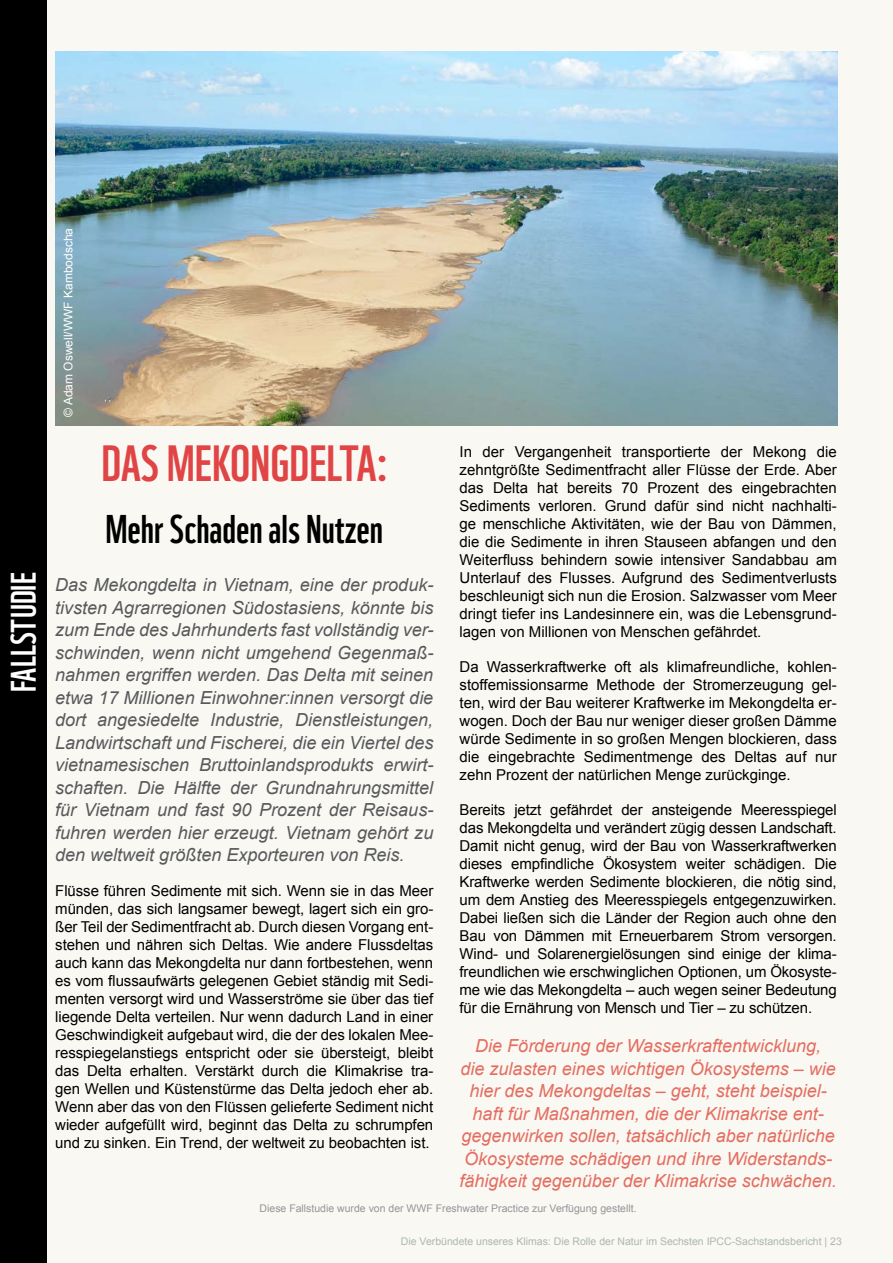
<style>
.page{position:relative;width:893px;height:1263px;background:#f9f8f3}
.page>*{position:absolute;margin:0;border:0;box-sizing:border-box;transform-origin:0 0}
.Section_title_-_mid{font:49.5px "WWF";color:#e04445}
.Section_title_-_mid-2{font:39px "WWF";color:#000}
.Body{font:34.5px "WWF";color:#fff}
.Standfirst{font:italic 18px/22.5px "Arial";color:#58595b;text-align:justify}
.Standfirst-2{font:italic 18px/22.5px "Arial";color:#e56d60;text-align:center}
.Body-2{font:15px/18px "Arial";letter-spacing:-.005em;color:#000;text-align:justify}
.image_attribution{font:12px "Arial";color:#fff}
.t1{font:10.5px "Arial";color:#acb9ab}
.footnotes{font:10.5px "Arial";color:#939598}
</style>
<div class="page">
<img style="left:55px;top:51px;width:783px;height:374px">
<div style="left:0;top:0;width:47px;height:1263px;background:#000"></div>
<p class="Body" style="left:0;top:692px;width:121px;rotate:-90deg">FALLSTUDIE</p>
<p class="image_attribution" style="left:60px;top:417px;width:190px;rotate:-90deg">© Adam Oswell/WWF Kambodscha</p>
<p class="Section_title_-_mid" style="left:101px;top:430px;width:287px">DAS MEKONGDELTA:</p>
<p class="Section_title_-_mid-2" style="left:105px;top:503px;width:279px">Mehr Schaden als Nutzen</p>
<p class="Standfirst" style="left:55px;top:574px;width:380px">Das Mekongdelta in Vietnam, eine der produk&shy;tivsten Agrarregionen Südostasiens, könnte bis zum Ende des Jahrhunderts fast vollständig ver&shy;schwinden, wenn nicht umgehend Gegenmaß&shy;nahmen ergriffen werden. Das Delta mit seinen etwa 17 Millionen Einwohner:innen versorgt die dort angesiedelte Industrie, Dienstleistungen, Landwirtschaft und Fischerei, die ein Viertel des vietnamesischen Bruttoinlandsprodukts erwirt&shy;schaften. Die Hälfte der Grundnahrungsmittel für Vietnam und fast 90 Prozent der Reisaus&shy;fuhren werden hier erzeugt. Vietnam gehört zu den weltweit größten Exporteuren von Reis.</p>
<p class="Body-2" style="left:55px;top:882px;width:380px">Flüsse führen Sedimente mit sich. Wenn sie in das Meer münden, das sich langsamer bewegt, lagert sich ein gro&shy;ßer Teil der Sedimentfracht ab. Durch diesen Vorgang ent&shy;stehen und nähren sich Deltas. Wie andere Flussdeltas auch kann das Mekongdelta nur dann fortbestehen, wenn es vom flussaufwärts gelegenen Gebiet ständig mit Sedi&shy;menten versorgt wird und Wasserströme sie über das tief liegende Delta verteilen. Nur wenn dadurch Land in einer Geschwindigkeit aufgebaut wird, die der des lokalen Mee&shy;resspiegelanstiegs entspricht oder sie übersteigt, bleibt das Delta erhalten. Verstärkt durch die Klimakrise tra&shy;gen Wellen und Küstenstürme das Delta jedoch eher ab.<br>Wenn aber das von den Flüssen gelieferte Sediment nicht wieder aufgefüllt wird, beginnt das Delta zu schrumpfen und zu sinken. Ein Trend, der weltweit zu beobachten ist.</p>
<p class="Body-2" style="left:460px;top:442px;width:379px">In der Vergangenheit transportierte der Mekong die zehntgrößte Sedimentfracht aller Flüsse der Erde. Aber das Delta hat bereits 70 Prozent des eingebrachten Sediments verloren. Grund dafür sind nicht nachhalti&shy;ge menschliche Aktivitäten, wie der Bau von Dämmen, die die Sedimente in ihren Stauseen abfangen und den Weiterfluss behindern sowie intensiver Sandabbau am Unterlauf des Flusses. Aufgrund des Sedimentverlusts beschleunigt sich nun die Erosion. Salzwasser vom Meer dringt tiefer ins Landesinnere ein, was die Lebensgrund&shy;lagen von Millionen von Menschen gefährdet.</p>
<p class="Body-2" style="left:460px;top:657px;width:379px">Da Wasserkraftwerke oft als klimafreundliche, kohlen&shy;stoffemissionsarme Methode der Stromerzeugung gel&shy;ten, wird der Bau weiterer Kraftwerke im Mekongdelta er&shy;wogen. Doch der Bau nur weniger dieser großen Dämme würde Sedimente in so großen Mengen blockieren, dass die eingebrachte Sedimentmenge des Deltas auf nur zehn Prozent der natürlichen Menge zurückginge.</p>
<p class="Body-2" style="left:460px;top:800px;width:379px">Bereits jetzt gefährdet der ansteigende Meeresspiegel das Mekongdelta und verändert zügig dessen Landschaft.<br>Damit nicht genug, wird der Bau von Wasserkraftwerken dieses empfindliche Ökosystem weiter schädigen. Die Kraftwerke werden Sedimente blockieren, die nötig sind, um dem Anstieg des Meeresspiegels entgegenzuwirken.<br>Dabei ließen sich die Länder der Region auch ohne den Bau von Dämmen mit Erneuerbarem Strom versorgen.<br>Wind- und Solarenergielösungen sind einige der klima&shy;freundlichen wie erschwinglichen Optionen, um Ökosyste&shy;me wie das Mekongdelta – auch wegen seiner Bedeutung für die Ernährung von Mensch und Tier – zu schützen.</p>
<p class="Standfirst-2" style="left:460px;top:1035px;width:379px">Die Förderung der Wasserkraftentwicklung,<br>die zulasten eines wichtigen Ökosystems – wie hier des Mekongdeltas – geht, steht beispiel&shy;haft für Maßnahmen, die der Klimakrise ent&shy;gegenwirken sollen, tatsächlich aber natürliche Ökosysteme schädigen und ihre Widerstands&shy;fähigkeit gegenüber der Klimakrise schwächen.</p>
<p class="footnotes" style="left:260px;top:1201px;width:378px">Diese Fallstudie wurde von der WWF Freshwater Practice zur Verfügung gestellt.</p>
<p class="t1" style="left:401px;top:1234px;width:442px">Die Verbündete unseres Klimas: Die Rolle der Natur im Sechsten IPCC-Sachstandsbericht | 23</p>
</div>
